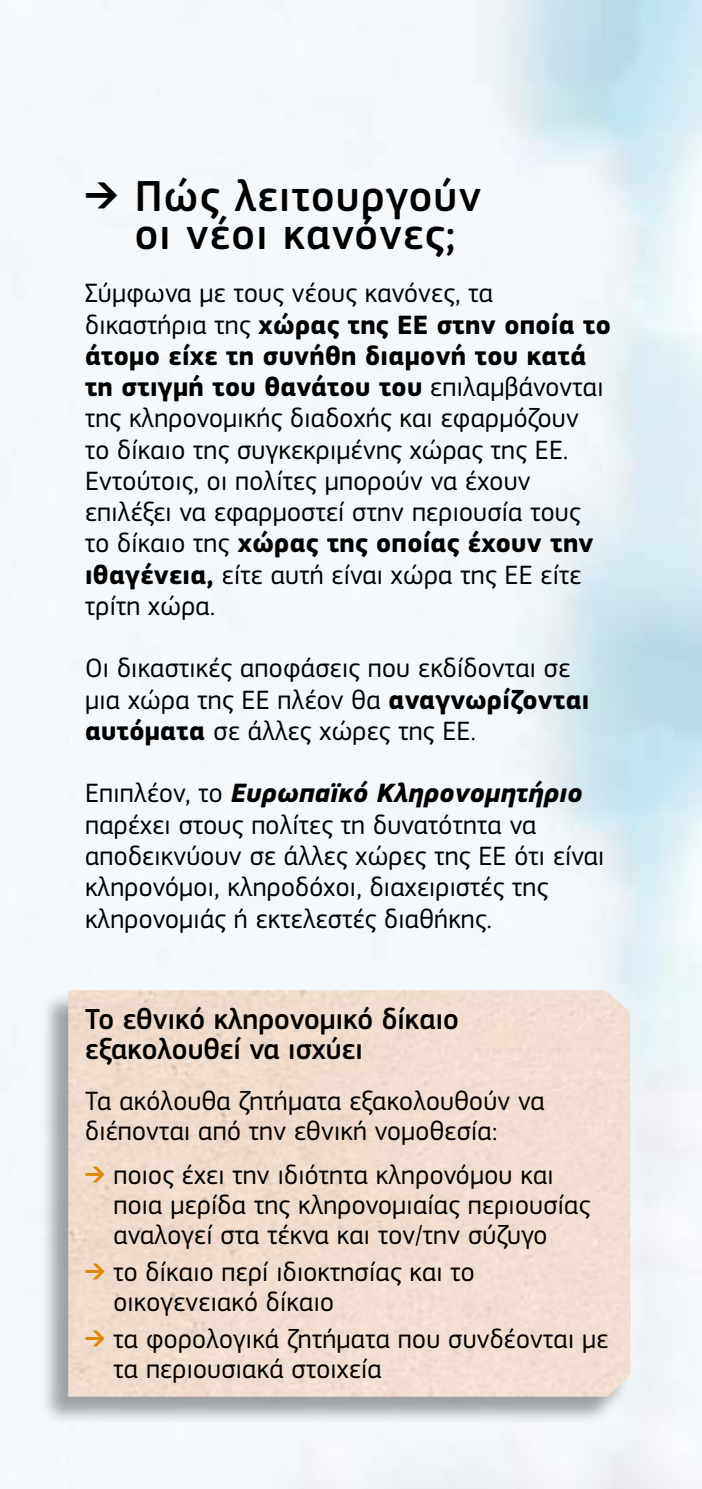
<style>
.page{position:relative;width:702px;height:1489px;background:#fff}
.page>*{position:absolute;margin:0;border:0;box-sizing:border-box;transform-origin:0 0}
.t1{font:500 45px/37.5px "EC Square Sans Pro";letter-spacing:.03em;color:#000;text-align:center}
.t2{font:500 30px/30px "EC Square Sans Pro";color:#000}
.t3{font:27.5px/31.2px "EC Square Sans Pro";letter-spacing:.01em;color:#000}
.s1{font-weight:400}
.s2{font-weight:700}
.s3{font-weight:700;font-style:italic}
.s4{color:#e08700}
</style>
<div class="page">
<div style="left:40px;top:990px;width:590px;height:434px;background:#000;opacity:.35"></div>
<div style="left:68px;top:990px;width:562px;height:406px;background:#f0ddcf"></div>
<h1 class="t1" style="left:85px;top:178px;width:397px"><span class="s1">➔</span> Πώς λειτουργούν οι νέοι κανόνες;</h1>
<p class="t3" style="left:85px;top:278px;width:527px">Σύμφωνα με τους νέους κανόνες, τα δικαστήρια της <span class="s2">χώρας της ΕΕ στην οποία το άτομο είχε τη συνήθη διαμονή του κατά τη στιγμή του θανάτου του</span> επιλαμβάνονται της κληρονομικής διαδοχής και εφαρμόζουν<br>το δίκαιο της συγκεκριμένης χώρας της ΕΕ.<br>Εντούτοις, οι πολίτες μπορούν να έχουν επιλέξει να εφαρμοστεί στην περιουσία τους το δίκαιο της <span class="s2">χώρας της οποίας έχουν την ιθαγένεια,</span> είτε αυτή είναι χώρα της ΕΕ είτε τρίτη χώρα.</p>
<p class="t3" style="left:85px;top:653px;width:506px">Οι δικαστικές αποφάσεις που εκδίδονται σε μια χώρα της ΕΕ πλέον θα <span class="s2">αναγνωρίζονται αυτόματα</span> σε άλλες χώρες της ΕΕ.</p>
<p class="t3" style="left:85px;top:778px;width:521px">Επιπλέον, το <span class="s3">Ευρωπαϊκό Κληρονομητήριο </span>παρέχει στους πολίτες τη δυνατότητα να αποδεικνύουν σε άλλες χώρες της ΕΕ ότι είναι κληρονόμοι, κληροδόχοι, διαχειριστές της κληρονομιάς ή εκτελεστές διαθήκης.</p>
<p class="t2" style="left:85px;top:1004px;width:375px">Το εθνικό κληρονομικό δίκαιο εξακολουθεί να ισχύει</p>
<p class="t3" style="left:85px;top:1085px;width:461px;line-height:30px">Τα ακόλουθα ζητήματα εξακολουθούν να διέπονται από την εθνική νομοθεσία:</p>
<p class="t3" style="left:113px;top:1160px;width:478px;line-height:30px;text-indent:-28px"><span class="s4">➔</span> ποιος έχει την ιδιότητα κληρονόμου και ποια μερίδα της κληρονομιαίας περιουσίας αναλογεί στα τέκνα και τον/την σύζυγο</p>
<p class="t3" style="left:113px;top:1257px;width:363px;line-height:30px;text-indent:-28px"><span class="s4">➔</span> το δίκαιο περί ιδιοκτησίας και το οικογενειακό δίκαιο</p>
<p class="t3" style="left:113px;top:1324px;width:496px;line-height:30px;text-indent:-28px"><span class="s4">➔</span> τα φορολογικά ζητήματα που συνδέονται με τα περιουσιακά στοιχεία</p>
</div>
